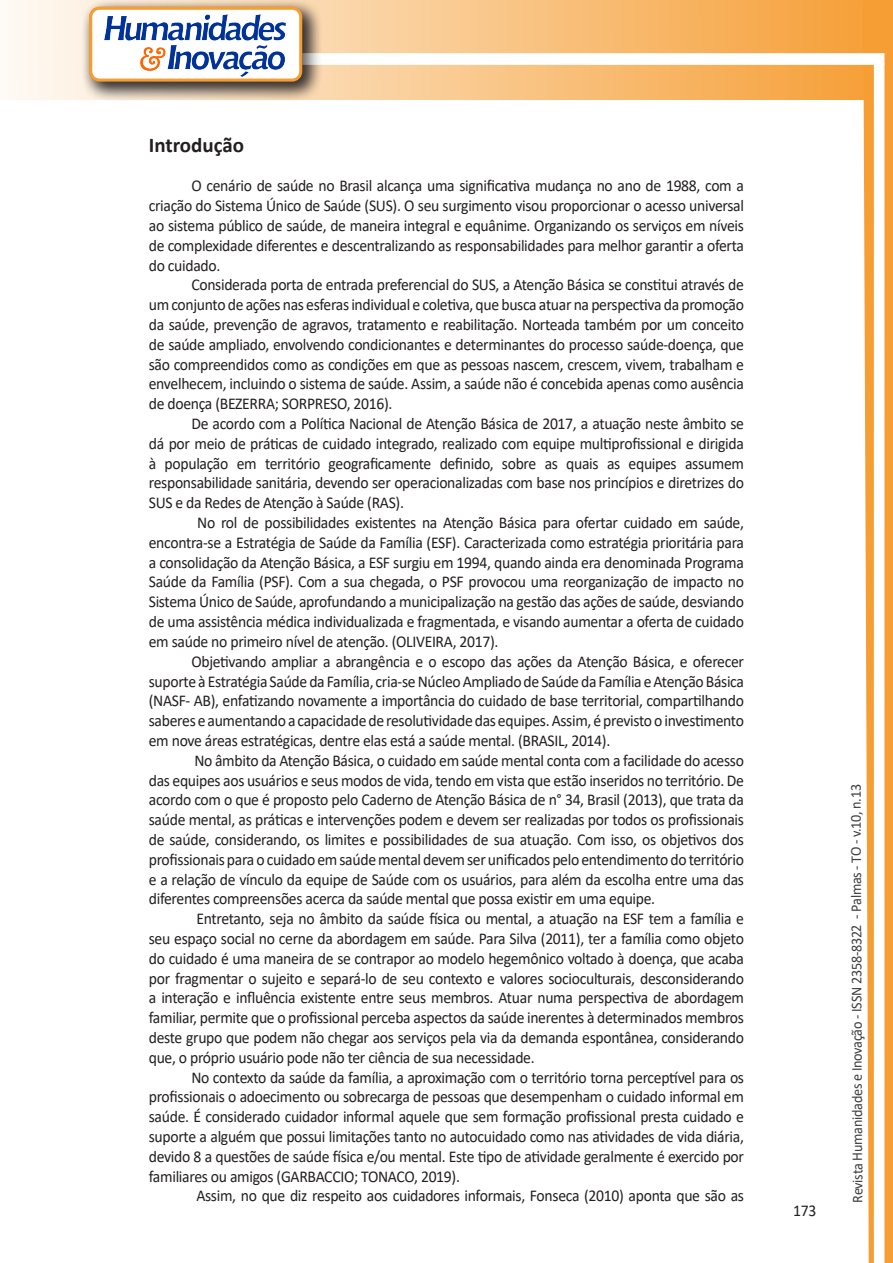
<style>
.page{position:relative;width:893px;height:1263px;background:#fff}
.page>*{position:absolute;margin:0;border:0;box-sizing:border-box;transform-origin:0 0}
.Titulo_2{font:700 21px "Calibri";color:#231f20}
.texto{font:16.5px/19.8px "Calibri";letter-spacing:-.02em;color:#231f20;text-align:justify;scale:.95 1}
.t1{font:15px "Calibri";letter-spacing:-.025em;color:#3e3e3f;scale:.95 1}
</style>
<div class="page">
<svg style="left:5px;top:0;width:858px;height:100px"></svg>
<div style="left:302px;top:53px;width:582px;height:12px;background:#fff;border:2px solid #fff"></div>
<svg style="left:863px;top:0;width:30px;height:1263px"></svg>
<div style="left:81px;top:0;width:241px;height:102px;background:#231f20;opacity:.75"></div>
<div style="left:91px;top:8px;width:210px;height:72px;background:#fff;border-radius:9px"></div>
<img style="left:104px;top:14px;width:181px;height:62px">
<div style="left:89px;top:7px;width:213px;height:75px;border:3px solid #f69e34;border-radius:9px"></div>
<p class="Titulo_2" style="left:149px;top:130px;width:97px">Introdução</p>
<p class="texto" style="left:149px;top:176px;width:628px;text-indent:43px">O cenário de saúde no Brasil alcança uma significativa mudança no ano de 1988, com a criação do Sistema Único de Saúde (SUS). O seu surgimento visou proporcionar o acesso universal ao sistema público de saúde, de maneira integral e equânime. Organizando os serviços em níveis de complexidade diferentes e descentralizando as responsabilidades para melhor garantir a oferta do cuidado.</p>
<p class="texto" style="left:149px;top:275px;width:628px;text-indent:43px">Considerada porta de entrada preferencial do SUS, a Atenção Básica se constitui através de um conjunto de ações nas esferas individual e coletiva, que busca atuar na perspectiva da promoção da saúde, prevenção de agravos, tratamento e reabilitação. Norteada também por um conceito de saúde ampliado, envolvendo condicionantes e determinantes do processo saúde-doença, que são compreendidos como as condições em que as pessoas nascem, crescem, vivem, trabalham e envelhecem, incluindo o sistema de saúde. Assim, a saúde não é concebida apenas como ausência de doença (BEZERRA; SORPRESO, 2016).</p>
<p class="texto" style="left:149px;top:413px;width:628px;text-indent:43px">De acordo com a Política Nacional de Atenção Básica de 2017, a atuação neste âmbito se dá por meio de práticas de cuidado integrado, realizado com equipe multiprofissional e dirigida à população em território geograficamente definido, sobre as quais as equipes assumem responsabilidade sanitária, devendo ser operacionalizadas com base nos princípios e diretrizes do SUS e da Redes de Atenção à Saúde (RAS).</p>
<p class="texto" style="left:149px;top:512px;width:628px;text-indent:48px">No rol de possibilidades existentes na Atenção Básica para ofertar cuidado em saúde, encontra-se a Estratégia de Saúde da Família (ESF). Caracterizada como estratégia prioritária para a consolidação da Atenção Básica, a ESF surgiu em 1994, quando ainda era denominada Programa Saúde da Família (PSF). Com a sua chegada, o PSF provocou uma reorganização de impacto no Sistema Único de Saúde, aprofundando a municipalização na gestão das ações de saúde, desviando de uma assistência médica individualizada e fragmentada, e visando aumentar a oferta de cuidado em saúde no primeiro nível de atenção. (OLIVEIRA, 2017).</p>
<p class="texto" style="left:149px;top:651px;width:628px;text-indent:43px">Objetivando ampliar a abrangência e o escopo das ações da Atenção Básica, e oferecer suporte à Estratégia Saúde da Família, cria-se Núcleo Ampliado de Saúde da Família e Atenção Básica (NASF- AB), enfatizando novamente a importância do cuidado de base territorial, compartilhando saberes e aumentando a capacidade de resolutividade das equipes. Assim, é previsto o investimento em nove áreas estratégicas, dentre elas está a saúde mental. (BRASIL, 2014).</p>
<p class="texto" style="left:149px;top:750px;width:628px;text-indent:46px">No âmbito da Atenção Básica, o cuidado em saúde mental conta com a facilidade do acesso das equipes aos usuários e seus modos de vida, tendo em vista que estão inseridos no território. De acordo com o que é proposto pelo Caderno de Atenção Básica de n° 34, Brasil (2013), que trata da saúde mental, as práticas e intervenções podem e devem ser realizadas por todos os profissionais de saúde, considerando, os limites e possibilidades de sua atuação. Com isso, os objetivos dos profissionais para o cuidado em saúde mental devem ser unificados pelo entendimento do território e a relação de vínculo da equipe de Saúde com os usuários, para além da escolha entre uma das diferentes compreensões acerca da saúde mental que possa existir em uma equipe.</p>
<p class="texto" style="left:149px;top:908px;width:628px;text-indent:48px">Entretanto, seja no âmbito da saúde física ou mental, a atuação na ESF tem a família e seu espaço social no cerne da abordagem em saúde. Para Silva (2011), ter a família como objeto do cuidado é uma maneira de se contrapor ao modelo hegemônico voltado à doença, que acaba por fragmentar o sujeito e separá-lo de seu contexto e valores socioculturais, desconsiderando a interação e influência existente entre seus membros. Atuar numa perspectiva de abordagem familiar, permite que o profissional perceba aspectos da saúde inerentes à determinados membros deste grupo que podem não chegar aos serviços pela via da demanda espontânea, considerando que, o próprio usuário pode não ter ciência de sua necessidade.</p>
<p class="texto" style="left:149px;top:1067px;width:628px;text-indent:43px">No contexto da saúde da família, a aproximação com o território torna perceptível para os profissionais o adoecimento ou sobrecarga de pessoas que desempenham o cuidado informal em saúde. É considerado cuidador informal aquele que sem formação profissional presta cuidado e suporte a alguém que possui limitações tanto no autocuidado como nas atividades de vida diária, devido 8 a questões de saúde física e/ou mental. Este tipo de atividade geralmente é exercido por familiares ou amigos (GARBACCIO; TONACO, 2019).</p>
<p class="texto" style="left:196px;top:1185px;width:578px">Assim, no que diz respeito aos cuidadores informais, Fonseca (2010) aponta que são as</p>
<p class="texto" style="left:793px;top:1200px;width:26px">173</p>
<p class="t1" style="left:846px;top:1203px;width:442px;rotate:-90deg">Revista Humanidades e Inovação - ISSN 2358-8322 - Palmas - TO - v.10, n.13</p>
</div>
